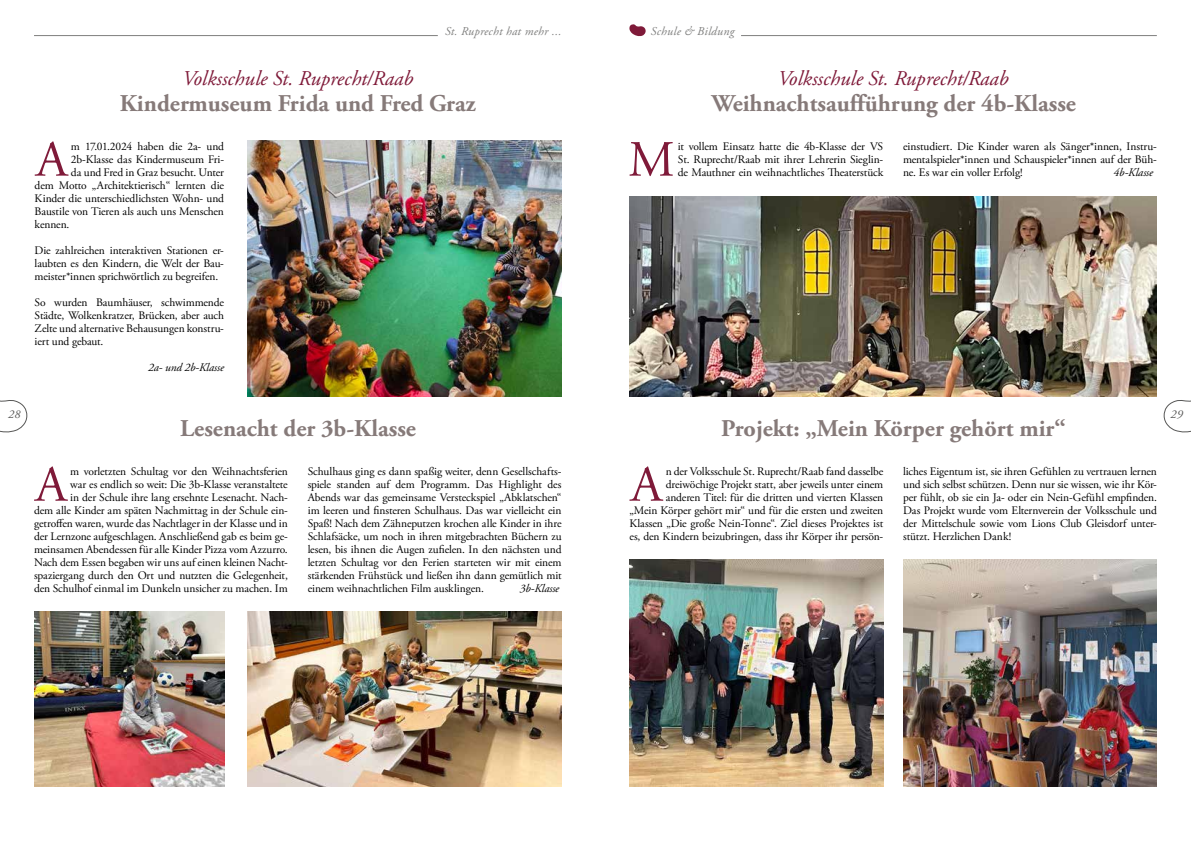
<style>
.page{position:relative;width:1191px;height:842px;background:#fff}
.page>*{position:absolute;margin:0;border:0;box-sizing:border-box;transform-origin:0 0}
.t1{font:50.7px "Adobe Garamond Pro";color:#7f1a39}
.t2{font:700 24px "Adobe Garamond Pro";color:#867a79}
.t3{font:italic 21px "Adobe Garamond Pro";color:#7f1a39}
.t4{font:italic 12px "Adobe Garamond Pro";letter-spacing:.025em;color:#7e7e7d}
.t5{font:italic 12px "Adobe Garamond Pro";color:#575756}
.t6{font:11.5px/13px "Adobe Garamond Pro";letter-spacing:-.01em;color:#000;text-align:justify}
.t7{font:italic 11.5px "Adobe Garamond Pro";letter-spacing:-.01em;color:#000}
</style>
<div class="page">
<hr style="left:34px;top:35px;width:404px;height:1px;background:#7e7e7d">
<svg style="left:0;top:400px;width:27px;height:33px"></svg>
<svg style="left:1164px;top:400px;width:27px;height:33px"></svg>
<hr style="left:741px;top:35px;width:415px;height:1px;background:#7e7e7d">
<svg style="left:629px;top:24px;width:16px;height:13px"></svg>
<img style="left:629px;top:196px;width:527px;height:201px">
<img style="left:247px;top:140px;width:314px;height:257px">
<img style="left:35px;top:612px;width:189px;height:175px">
<img style="left:247px;top:612px;width:314px;height:175px">
<img style="left:629px;top:559px;width:254px;height:228px">
<img style="left:903px;top:559px;width:254px;height:228px">
<p class="t4" style="left:445px;top:24px;width:118px">St. Ruprecht hat mehr ...</p>
<p class="t4" style="left:651px;top:24px;width:85px">Schule &amp; Bildung</p>
<h3 class="t3" style="left:182px;top:65px;width:232px">Volksschule St. Ruprecht/Raab</h3>
<h3 class="t3" style="left:778px;top:65px;width:232px">Volksschule St. Ruprecht/Raab</h3>
<h2 class="t2" style="left:120px;top:89px;width:358px">Kindermuseum Frida und Fred Graz</h2>
<h2 class="t2" style="left:712px;top:89px;width:366px">Weihnachtsaufführung der 4b-Klasse</h2>
<h1 class="t1" style="left:36px;top:129px;width:33px">A</h1>
<p class="t6" style="left:71px;top:140px;width:154px">m 17.01.2024 haben die 2a- und</p>
<p class="t6" style="left:71px;top:153px;width:154px">2b-Klasse das Kindermuseum Fri-</p>
<p class="t6" style="left:71px;top:166px;width:154px">da und Fred in Graz besucht. Unter</p>
<p class="t6" style="left:35px;top:179px;width:191px">dem Motto „Architektierisch“ lernten die</p>
<p class="t6" style="left:35px;top:192px;width:191px">Kinder die unterschiedlichsten Wohn- und</p>
<p class="t6" style="left:35px;top:205px;width:191px">Baustile von Tieren als auch uns Menschen</p>
<p class="t6" style="left:35px;top:218px;width:36px">kennen.</p>
<p class="t6" style="left:35px;top:244px;width:191px">Die zahlreichen interaktiven Stationen er&shy;laubten es den Kindern, die Welt der Bau&shy;meister*innen sprichwörtlich zu begreifen.</p>
<p class="t6" style="left:35px;top:296px;width:191px">So wurden Baumhäuser, schwimmende Städte, Wolkenkratzer, Brücken, aber auch Zelte und alternative Behausungen konstru&shy;iert und gebaut.</p>
<p class="t7" style="left:148px;top:360px;width:77px">2a- und 2b-Klasse</p>
<h1 class="t1" style="left:628px;top:129px;width:48px">M</h1>
<p class="t6" style="left:678px;top:140px;width:207px">it vollem Einsatz hatte die 4b-Klasse der VS St. Ruprecht/Raab mit ihrer Lehrerin Sieglin&shy;de Mauthner ein weihnachtliches Theaterstück</p>
<p class="t6" style="left:903px;top:140px;width:255px">einstudiert. Die Kinder waren als Sänger*innen, Instru&shy;mentalspieler*innen und Schauspieler*innen auf der Büh&shy;ne. Es war ein voller Erfolg!</p>
<p class="t7" style="left:1113px;top:165px;width:41px">4b-Klasse</p>
<p class="t5" style="left:8px;top:407px;width:14px">28</p>
<p class="t5" style="left:1170px;top:407px;width:14px">29</p>
<h2 class="t2" style="left:180px;top:414px;width:237px">Lesenacht der 3b-Klasse</h2>
<h2 class="t2" style="left:721px;top:414px;width:346px">Projekt: „Mein Körper gehört mir“</h2>
<h1 class="t1" style="left:35px;top:454px;width:33px">A</h1>
<p class="t6" style="left:34px;top:465px;width:255px;text-align:right">m vorletzten Schultag vor den Weihnachtsferien<br>war es endlich so weit: Die 3b-Klasse veranstaltete<br>in der Schule ihre lang ersehnte Lesenacht. Nach-<br>dem alle Kinder am späten Nachmittag in der Schule ein&shy;getroffen waren, wurde das Nachtlager in der Klasse und in der Lernzone aufgeschlagen. Anschließend gab es beim ge&shy;meinsamen Abendessen für alle Kinder Pizza vom Azzurro.<br>Nach dem Essen begaben wir uns auf einen kleinen Nacht&shy;spaziergang durch den Ort und nutzten die Gelegenheit, den Schulhof einmal im Dunkeln unsicher zu machen. Im</p>
<p class="t6" style="left:308px;top:465px;width:255px">Schulhaus ging es dann spaßig weiter, denn Gesellschafts&shy;spiele standen auf dem Programm. Das Highlight des Abends war das gemeinsame Versteckspiel „Abklatschen“ im leeren und finsteren Schulhaus. Das war vielleicht ein Spaß! Nach dem Zähneputzen krochen alle Kinder in ihre Schlafsäcke, um noch in ihren mitgebrachten Büchern zu lesen, bis ihnen die Augen zufielen. In den nächsten und letzten Schultag vor den Ferien starteten wir mit einem stärkenden Frühstück und ließen ihn dann gemütlich mit einem weihnachtlichen Film ausklingen.</p>
<p class="t7" style="left:520px;top:581px;width:41px">3b-Klasse</p>
<h1 class="t1" style="left:630px;top:454px;width:33px">A</h1>
<p class="t6" style="left:629px;top:465px;width:255px;text-align:right">n der Volksschule St. Ruprecht/Raab fand dasselbe dreiwöchige Projekt statt, aber jeweils unter einem anderen Titel: für die dritten und vierten Klassen<br>„Mein Körper gehört mir“ und für die ersten und zweiten Klassen „Die große Nein-Tonne“. Ziel dieses Projektes ist es, den Kindern beizubringen, dass ihr Körper ihr persön-</p>
<p class="t6" style="left:903px;top:465px;width:255px">liches Eigentum ist, sie ihren Gefühlen zu vertrauen lernen und sich selbst schützen. Denn nur sie wissen, wie ihr Kör&shy;per fühlt, ob sie ein Ja- oder ein Nein-Gefühl empfinden.<br>Das Projekt wurde vom Elternverein der Volksschule und der Mittelschule sowie vom Lions Club Gleisdorf unter&shy;stützt. Herzlichen Dank!</p>
</div>
